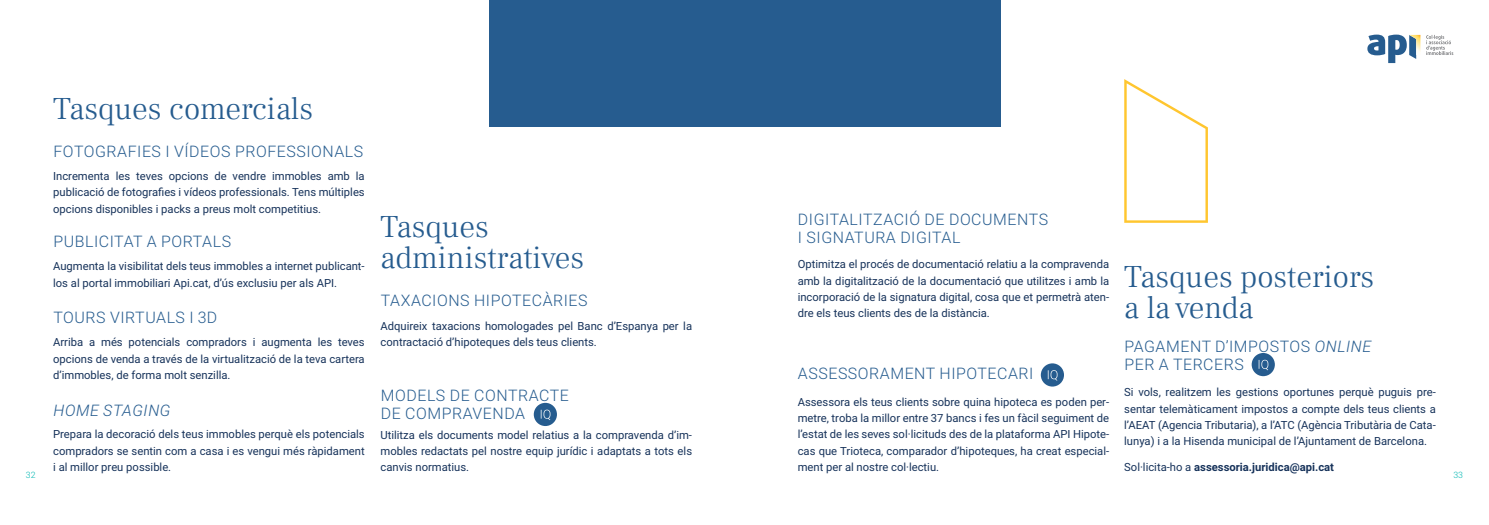
<style>
.page{position:relative;width:1489px;height:525px;background:#fff}
.page>*{position:absolute;margin:0;border:0;box-sizing:border-box;transform-origin:0 0}
.t1{font:300 31.25px/31.2px "Frank Ruhl Libre";color:#265c8f}
.t2{font:300 15.88px/17.6px "Roboto";letter-spacing:.035em;color:#265c8f}
.t3{font:italic 300 15.88px "Roboto";letter-spacing:.035em;color:#265c8f}
.t4{font:11.25px/16.2px "Roboto";color:#16325a;text-align:justify}
.t5{font:700 11.25px "Roboto";color:#16325a}
.t6{font:300 8.75px "Roboto";color:#00b7b2}
.s1{font-style:italic}
.s2{font-weight:400}
</style>
<div class="page">
<div style="left:533px;top:402px;width:24px;height:24px;background:#265c8f;border-radius:50%"></div>
<svg style="left:540px;top:409px;width:10px;height:11px"></svg>
<div style="left:1040px;top:363px;width:23px;height:23px;background:#265c8f;border-radius:50%"></div>
<svg style="left:1047px;top:370px;width:10px;height:10px"></svg>
<div style="left:1251px;top:353px;width:23px;height:23px;background:#265c8f;border-radius:50%"></div>
<svg style="left:1258px;top:359px;width:10px;height:11px"></svg>
<svg style="left:1124px;top:79px;width:83px;height:144px"></svg>
<div style="left:489px;top:0;width:511px;height:126px;background:#265c8f"></div>
<svg style="left:1367px;top:35px;width:86px;height:28px"></svg>
<h1 class="t1" style="left:53px;top:93px;width:261px">Tasques comercials</h1>
<h2 class="t2" style="left:53px;top:142px;width:311px">FOTOGRAFIES I VÍDEOS PROFESSIONALS</h2>
<p class="t4" style="left:53px;top:167px;width:313px">Incrementa les teves opcions de vendre immobles amb la publicació de fotografies i vídeos professionals. Tens múltiples opcions disponibles i packs a preus molt competitius.</p>
<h1 class="t1" style="left:380px;top:211px;width:205px">Tasques administratives</h1>
<h2 class="t2" style="left:798px;top:210px;width:251px">DIGITALITZACIÓ DE DOCUMENTS<br>I SIGNATURA DIGITAL</h2>
<h2 class="t2" style="left:53px;top:232px;width:179px">PUBLICITAT A PORTALS</h2>
<p class="t4" style="left:797px;top:255px;width:313px">Optimitza el procés de documentació relatiu a la compravenda amb la digitalització de la documentació que utilitzes i amb la incorporació de la signatura digital, cosa que et permetrà aten&shy;dre els teus clients des de la distància.</p>
<p class="t4" style="left:53px;top:257px;width:313px">Augmenta la visibilitat dels teus immobles a internet publicant&shy;los al portal immobiliari Api.cat, d’ús exclusiu per als API.</p>
<h1 class="t1" style="left:1124px;top:261px;width:251px">Tasques posteriors a la venda</h1>
<h2 class="t2" style="left:1124px;top:337px;width:248px">PAGAMENT D’IMPOSTOS <span class="s1">ONLINE<br></span>PER A TERCERS</h2>
<p class="t4" style="left:1124px;top:383px;width:313px">Si vols, realitzem les gestions oportunes perquè puguis pre&shy;sentar telemàticament impostos a compte dels teus clients a l’AEAT (Agencia Tributaria), a l’ATC (Agència Tributària de Cata&shy;lunya) i a la Hisenda municipal de l’Ajuntament de Barcelona.</p>
<p class="t5" style="left:1124px;top:459px;width:211px"><span class="s2">Sol·licita-ho a</span> assessoria.juridica@api.cat</p>
<h2 class="t2" style="left:381px;top:290px;width:208px">TAXACIONS HIPOTECÀRIES</h2>
<h2 class="t2" style="left:53px;top:308px;width:165px">TOURS VIRTUALS I 3D</h2>
<p class="t4" style="left:380px;top:317px;width:313px">Adquireix taxacions homologades pel Banc d’Espanya per la contractació d’hipoteques dels teus clients.</p>
<p class="t4" style="left:53px;top:333px;width:313px">Arriba a més potencials compradors i augmenta les teves opcions de venda a través de la virtualització de la teva cartera d’immobles, de forma molt senzilla.</p>
<h2 class="t2" style="left:798px;top:364px;width:237px">ASSESSORAMENT HIPOTECARI</h2>
<h2 class="t2" style="left:381px;top:385px;width:189px">MODELS DE CONTRACTE<br>DE COMPRAVENDA</h2>
<p class="t4" style="left:797px;top:393px;width:313px">Assessora els teus clients sobre quina hipoteca es poden per&shy;metre, troba la millor entre 37 bancs i fes un fàcil seguiment de l’estat de les seves sol·licituds des de la plataforma API Hipote&shy;cas que Trioteca, comparador d’hipoteques, ha creat especial&shy;ment per al nostre col·lectiu.</p>
<h2 class="t3" style="left:53px;top:399px;width:119px">HOME STAGING</h2>
<p class="t4" style="left:53px;top:425px;width:313px">Prepara la decoració dels teus immobles perquè els potencials compradors se sentin com a casa i es vengui més ràpidament i al millor preu possible.</p>
<p class="t4" style="left:380px;top:426px;width:313px">Utilitza els documents model relatius a la compravenda d’im&shy;mobles redactats pel nostre equip jurídic i adaptats a tots els canvis normatius.</p>
<p class="t6" style="left:26px;top:469px;width:11px">32</p>
<p class="t6" style="left:1453px;top:469px;width:11px">33</p>
</div>
